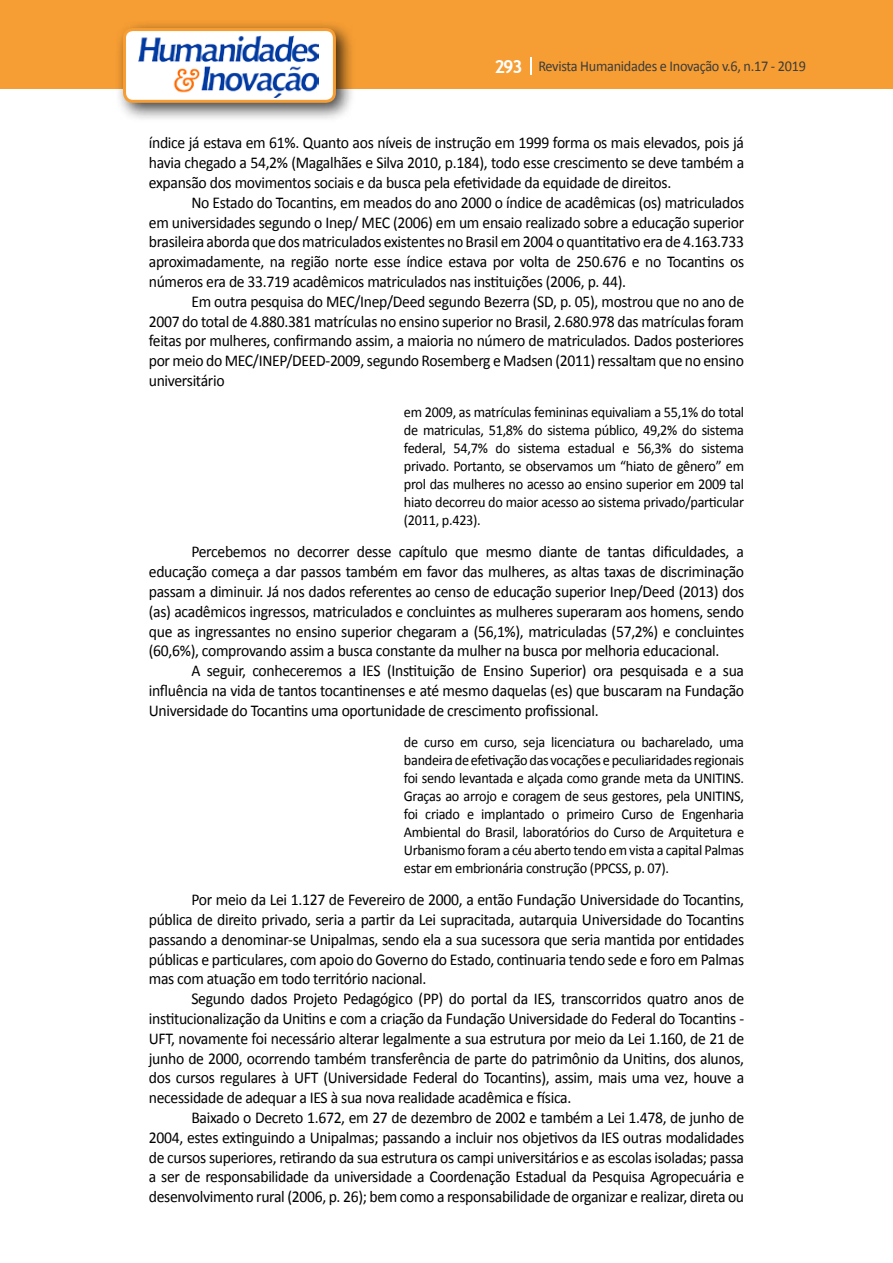
<style>
.page{position:relative;width:893px;height:1263px;background:#fff}
.page>*{position:absolute;margin:0;border:0;box-sizing:border-box;transform-origin:0 0}
.t1{font:16.5px/19.8px "Calibri";letter-spacing:-.02em;color:#000;text-align:justify;scale:.95 1}
.t2{font:15px/18px "Calibri";letter-spacing:-.02em;color:#000;text-align:justify;scale:.95 1}
.t3{font:15px "Calibri";letter-spacing:-.02em;color:#3c3c3b;scale:.95 1}
.s1{font-family:"Trebuchet MS";font-weight:700;font-size:18px;color:#fff}
</style>
<div class="page">
<div style="left:0;top:0;width:893px;height:88px;background:#f69e34"></div>
<svg style="left:530px;top:57px;width:2px;height:18px"></svg>
<div style="left:115px;top:20px;width:241px;height:103px;background:#000;opacity:.75"></div>
<div style="left:125px;top:30px;width:209px;height:71px;background:#fff;border-radius:9px"></div>
<img style="left:138px;top:35px;width:181px;height:62px">
<div style="left:123px;top:28px;width:213px;height:75px;border:3px solid #f69e34;border-radius:9px"></div>
<p class="t3" style="left:495px;top:57px;width:329px"><span class="s1">293</span> Revista Humanidades e Inovação v.6, n.17 - 2019</p>
<p class="t1" style="left:149px;top:133px;width:628px">índice já estava em 61%. Quanto aos níveis de instrução em 1999 forma os mais elevados, pois já havia chegado a 54,2% (Magalhães e Silva 2010, p.184), todo esse crescimento se deve também a expansão dos movimentos sociais e da busca pela efetividade da equidade de direitos.</p>
<p class="t1" style="left:149px;top:193px;width:628px;text-indent:43px">No Estado do Tocantins, em meados do ano 2000 o índice de acadêmicas (os) matriculados em universidades segundo o Inep/ MEC (2006) em um ensaio realizado sobre a educação superior brasileira aborda que dos matriculados existentes no Brasil em 2004 o quantitativo era de 4.163.733 aproximadamente, na região norte esse índice estava por volta de 250.676 e no Tocantins os números era de 33.719 acadêmicos matriculados nas instituições (2006, p. 44).</p>
<p class="t1" style="left:149px;top:292px;width:628px;text-indent:43px">Em outra pesquisa do MEC/Inep/Deed segundo Bezerra (SD, p. 05), mostrou que no ano de 2007 do total de 4.880.381 matrículas no ensino superior no Brasil, 2.680.978 das matrículas foram feitas por mulheres, confirmando assim, a maioria no número de matriculados. Dados posteriores por meio do MEC/INEP/DEED-2009, segundo Rosemberg e Madsen (2011) ressaltam que no ensino universitário</p>
<p class="t2" style="left:404px;top:403px;width:360px">em 2009, as matrículas femininas equivaliam a 55,1% do total de matriculas, 51,8% do sistema público, 49,2% do sistema federal, 54,7% do sistema estadual e 56,3% do sistema privado. Portanto, se observamos um “hiato de gênero” em prol das mulheres no acesso ao ensino superior em 2009 tal hiato decorreu do maior acesso ao sistema privado/particular (2011, p.423).</p>
<p class="t1" style="left:149px;top:542px;width:628px;text-indent:43px">Percebemos no decorrer desse capítulo que mesmo diante de tantas dificuldades, a educação começa a dar passos também em favor das mulheres, as altas taxas de discriminação passam a diminuir. Já nos dados referentes ao censo de educação superior Inep/Deed (2013) dos (as) acadêmicos ingressos, matriculados e concluintes as mulheres superaram aos homens, sendo que as ingressantes no ensino superior chegaram a (56,1%), matriculadas (57,2%) e concluintes (60,6%), comprovando assim a busca constante da mulher na busca por melhoria educacional.</p>
<p class="t1" style="left:149px;top:661px;width:628px;text-indent:43px">A seguir, conheceremos a IES (Instituição de Ensino Superior) ora pesquisada e a sua influência na vida de tantos tocantinenses e até mesmo daquelas (es) que buscaram na Fundação Universidade do Tocantins uma oportunidade de crescimento profissional.</p>
<p class="t2" style="left:404px;top:733px;width:360px">de curso em curso, seja licenciatura ou bacharelado, uma bandeiradeefetivaçãodas vocaçõesepeculiaridadesregionais foi sendo levantada e alçada como grande meta da UNITINS.<br>Graças ao arrojo e coragem de seus gestores, pela UNITINS, foi criado e implantado o primeiro Curso de Engenharia Ambiental do Brasil, laboratórios do Curso de Arquitetura e Urbanismo foram a céu aberto tendo em vista a capital Palmas estar em embrionária construção (PPCSS, p. 07).</p>
<p class="t1" style="left:149px;top:890px;width:628px;text-indent:43px">Por meio da Lei 1.127 de Fevereiro de 2000, a então Fundação Universidade do Tocantins, pública de direito privado, seria a partir da Lei supracitada, autarquia Universidade do Tocantins passando a denominar-se Unipalmas, sendo ela a sua sucessora que seria mantida por entidades públicas e particulares, com apoio do Governo do Estado, continuaria tendo sede e foro em Palmas mas com atuação em todo território nacional.</p>
<p class="t1" style="left:149px;top:989px;width:628px;text-indent:43px">Segundo dados Projeto Pedagógico (PP) do portal da IES, transcorridos quatro anos de institucionalização da Unitins e com a criação da Fundação Universidade do Federal do Tocantins - UFT, novamente foi necessário alterar legalmente a sua estrutura por meio da Lei 1.160, de 21 de junho de 2000, ocorrendo também transferência de parte do patrimônio da Unitins, dos alunos, dos cursos regulares à UFT (Universidade Federal do Tocantins), assim, mais uma vez, houve a necessidade de adequar a IES à sua nova realidade acadêmica e física.</p>
<p class="t1" style="left:149px;top:1108px;width:628px;text-indent:43px">Baixado o Decreto 1.672, em 27 de dezembro de 2002 e também a Lei 1.478, de junho de 2004, estes extinguindo a Unipalmas; passando a incluir nos objetivos da IES outras modalidades de cursos superiores, retirando da sua estrutura os campi universitários e as escolas isoladas; passa a ser de responsabilidade da universidade a Coordenação Estadual da Pesquisa Agropecuária e desenvolvimento rural (2006, p. 26); bem como a responsabilidade de organizar e realizar, direta ou</p>
</div>
